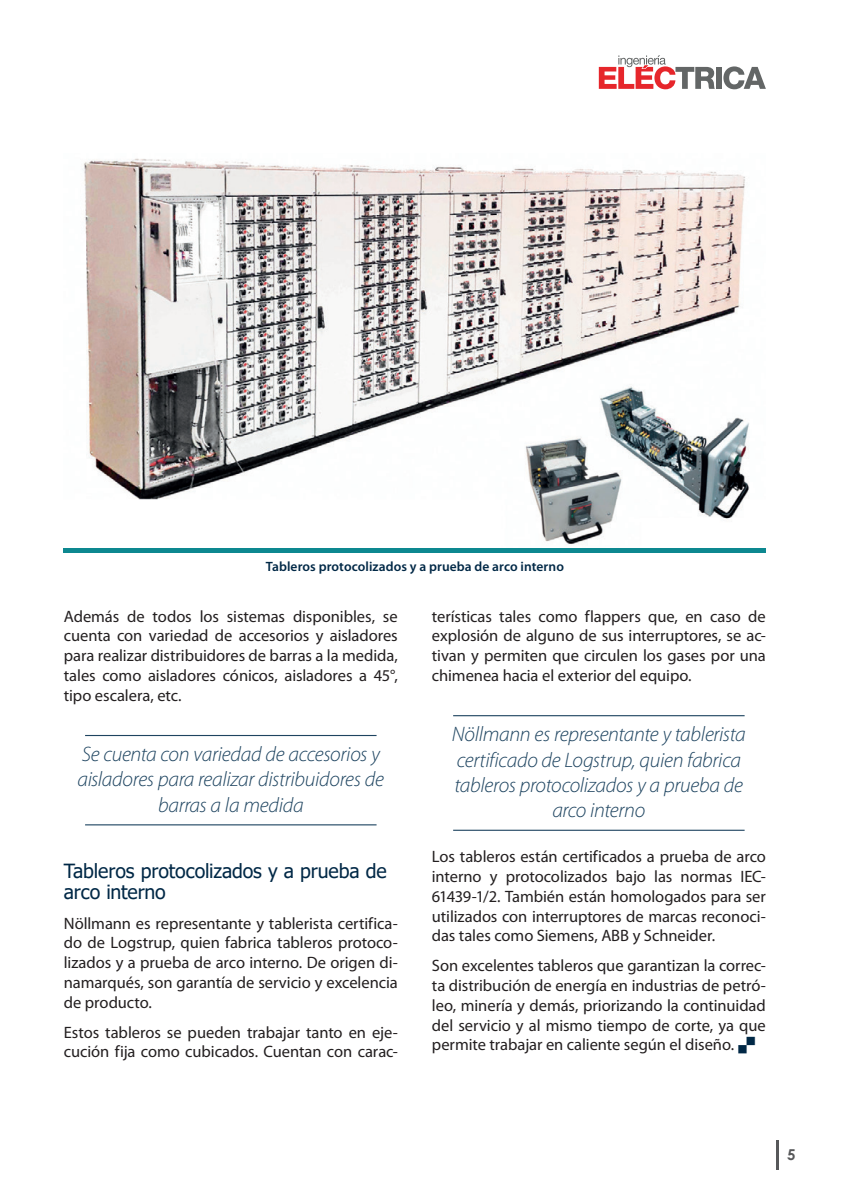
<style>
.page{position:relative;width:851px;height:1191px;background:#fff}
.page>*{position:absolute;margin:0;border:0;box-sizing:border-box;transform-origin:0 0}
.Destacado{font:italic 300 21px/25.2px "Myriad Pro";letter-spacing:-.015em;color:#1e4460;text-align:center}
.Subtitulo{font:19.5px/21px "Tahoma";letter-spacing:-.005em;color:#002846}
.Texto{font:16.5px/19.8px "Myriad Pro";letter-spacing:-.005em;color:#231f20;text-align:justify}
.t1{font:700 15px "Century Gothic";color:#57585a}
.Imágenes_título{font:600 13.5px "Myriad Pro";letter-spacing:.005em;color:#002846}
</style>
<div class="page">
<hr style="left:776px;top:1140px;width:2px;height:29px;background:#57585a">
<div style="left:715px;top:67px;width:6px;height:22px;background:#636666"></div>
<svg style="left:723px;top:66px;width:42px;height:23px"></svg>
<svg style="left:598px;top:55px;width:116px;height:34px"></svg>
<hr style="left:85px;top:735px;width:291px;height:1px;background:#1e4460">
<hr style="left:85px;top:824px;width:291px;height:1px;background:#1e4460">
<hr style="left:453px;top:715px;width:291px;height:1px;background:#1e4460">
<hr style="left:453px;top:829px;width:291px;height:2px;background:#1e4460">
<img style="left:82px;top:158px;width:668px;height:386px">
<hr style="left:64px;top:548px;width:701px;height:4px;background:#0d8890">
<p class="Imágenes_título" style="left:266px;top:559px;width:300px">Tableros protocolizados y a prueba de arco interno</p>
<p class="Texto" style="left:64px;top:606px;width:335px">Además de todos los sistemas disponibles, se cuenta con variedad de accesorios y aisladores para realizar distribuidores de barras a la medida, tales como aisladores cónicos, aisladores a 45°, tipo escalera, etc.</p>
<p class="Destacado" style="left:77px;top:741px;width:308px">Se cuenta con variedad de accesorios y aisladores para realizar distribuidores de barras a la medida</p>
<p class="Subtitulo" style="left:64px;top:861px;width:324px">Tableros protocolizados y a prueba de arco interno</p>
<p class="Texto" style="left:64px;top:913px;width:335px">Nöllmann es representante y tablerista certifica&shy;do de Logstrup, quien fabrica tableros protoco&shy;lizados y a prueba de arco interno. De origen di&shy;namarqués, son garantía de servicio y excelencia de producto.</p>
<p class="Texto" style="left:64px;top:1022px;width:335px">Estos tableros se pueden trabajar tanto en eje&shy;cución fija como cubicados. Cuentan con carac-</p>
<p class="Texto" style="left:432px;top:606px;width:335px">terísticas tales como flappers que, en caso de explosión de alguno de sus interruptores, se ac&shy;tivan y permiten que circulen los gases por una chimenea hacia el exterior del equipo.</p>
<p class="Destacado" style="left:452px;top:721px;width:295px">Nöllmann es representante y tablerista certificado de Logstrup, quien fabrica tableros protocolizados y a prueba de arco interno</p>
<p class="Texto" style="left:432px;top:847px;width:335px">Los tableros están certificados a prueba de arco interno y protocolizados bajo las normas IEC-61439-1/2. También están homologados para ser utilizados con interruptores de marcas reconoci&shy;das tales como Siemens, ABB y Schneider.</p>
<p class="Texto" style="left:432px;top:956px;width:335px">Son excelentes tableros que garantizan la correc&shy;ta distribución de energía en industrias de petró&shy;leo, minería y demás, priorizando la continuidad del servicio y al mismo tiempo de corte, ya que permite trabajar en caliente según el diseño.</p>
<p class="t1" style="left:787px;top:1143px;width:10px">5</p>
</div>
